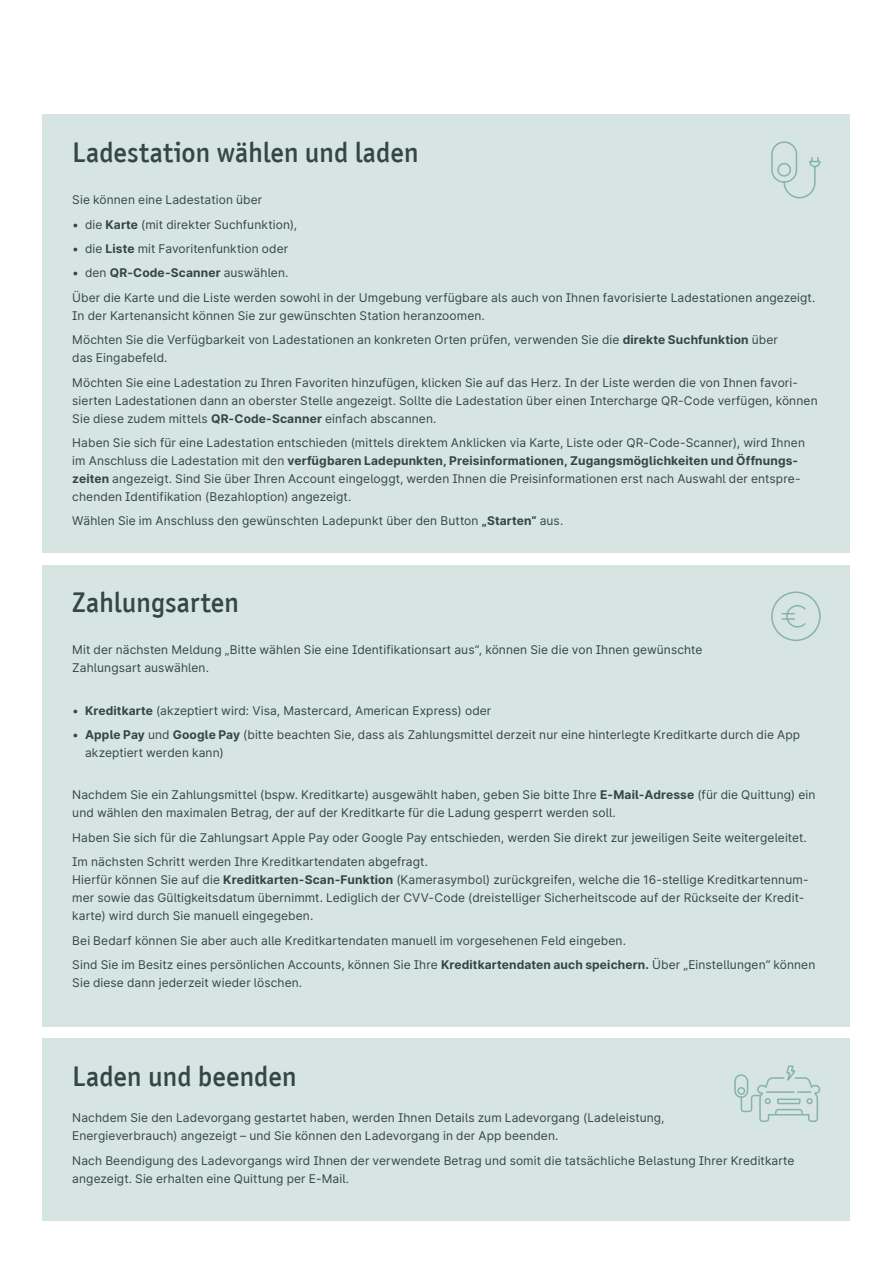
<style>
.page{position:relative;width:893px;height:1263px;background:#fff}
.page>*{position:absolute;margin:0;border:0;box-sizing:border-box;transform-origin:0 0}
.Zwischenheadline{font:500 28.5px "Officina Sans ITC Pro";letter-spacing:-.005em;color:#334747}
.Copy{font:12px/18px "Inter";letter-spacing:.01em;color:#334747}
.Copy-2{font:700 12px "Inter";letter-spacing:.01em;color:#334747}
.s1{font-weight:700}
.s2{font-weight:400}
</style>
<div class="page">
<div style="left:43px;top:115px;width:807px;height:438px;background:#d6e5e1"></div>
<svg style="left:771px;top:141px;width:50px;height:58px"></svg>
<div style="left:43px;top:565px;width:807px;height:461px;background:#d6e5e1"></div>
<svg style="left:771px;top:591px;width:50px;height:50px"></svg>
<div style="left:43px;top:1038px;width:807px;height:182px;background:#d6e5e1"></div>
<svg style="left:734px;top:1065px;width:87px;height:57px"></svg>
<p class="Zwischenheadline" style="left:72px;top:135px;width:348px">Ladestation wählen und laden</p>
<p class="Copy" style="left:72px;top:191px;width:192px">Sie können eine Ladestation über</p>
<p class="Copy" style="left:72px;top:215px;width:226px">• die <span class="s1">Karte</span> (mit direkter Suchfunktion),</p>
<p class="Copy" style="left:72px;top:239px;width:218px">• die <span class="s1">Liste</span> mit Favoritenfunktion oder</p>
<p class="Copy-2" style="left:72px;top:264px;width:218px"><span class="s2">• den</span> QR-Code-Scanner <span class="s2">auswählen.</span></p>
<p class="Copy" style="left:72px;top:288px;width:745px">Über die Karte und die Liste werden sowohl in der Umgebung verfügbare als auch von Ihnen favorisierte Ladestationen angezeigt.<br>In der Kartenansicht können Sie zur gewünschten Station heranzoomen.</p>
<p class="Copy" style="left:72px;top:330px;width:707px">Möchten Sie die Verfügbarkeit von Ladestationen an konkreten Orten prüfen, verwenden Sie die <span class="s1">direkte Suchfunktion</span> über das Eingabefeld.</p>
<p class="Copy" style="left:72px;top:373px;width:747px">Möchten Sie eine Ladestation zu Ihren Favoriten hinzufügen, klicken Sie auf das Herz. In der Liste werden die von Ihnen favori&shy;sierten Ladestationen dann an oberster Stelle angezeigt. Sollte die Ladestation über einen Intercharge QR-Code verfügen, können<br>Sie diese zudem mittels <span class="s1">QR-Code-Scanner</span> einfach abscannen.</p>
<p class="Copy" style="left:72px;top:433px;width:734px">Haben Sie sich für eine Ladestation entschieden (mittels direktem Anklicken via Karte, Liste oder QR-Code-Scanner), wird Ihnen im Anschluss die Ladestation mit den <span class="s1">verfügbaren Ladepunkten, Preisinformationen, Zugangsmöglichkeiten und Öffnungs&shy;zeiten</span> angezeigt. Sind Sie über Ihren Account eingeloggt, werden Ihnen die Preisinformationen erst nach Auswahl der entspre&shy;chenden Identifikation (Bezahloption) angezeigt.</p>
<p class="Copy" style="left:72px;top:512px;width:493px">Wählen Sie im Anschluss den gewünschten Ladepunkt über den Button <span class="s1">„Starten“</span> aus.</p>
<p class="Zwischenheadline" style="left:72px;top:585px;width:168px">Zahlungsarten</p>
<p class="Copy" style="left:72px;top:641px;width:632px">Mit der nächsten Meldung „Bitte wählen Sie eine Identifikationsart aus“, können Sie die von Ihnen gewünschte<br>Zahlungsart auswählen.</p>
<p class="Copy" style="left:72px;top:701px;width:421px">• <span class="s1">Kreditkarte</span> (akzeptiert wird: Visa, Mastercard, American Express) oder</p>
<p class="Copy" style="left:85px;top:725px;width:717px;text-indent:-13px">• <span class="s1">Apple Pay</span> und <span class="s1">Google Pay</span> (bitte beachten Sie, dass als Zahlungsmittel derzeit nur eine hinterlegte Kreditkarte durch die App akzeptiert werden kann)</p>
<p class="Copy" style="left:72px;top:786px;width:745px">Nachdem Sie ein Zahlungsmittel (bspw. Kreditkarte) ausgewählt haben, geben Sie bitte Ihre <span class="s1">E-Mail-Adresse</span> (für die Quittung) ein und wählen den maximalen Betrag, der auf der Kreditkarte für die Ladung gesperrt werden soll.</p>
<p class="Copy" style="left:72px;top:828px;width:736px">Haben Sie sich für die Zahlungsart Apple Pay oder Google Pay entschieden, werden Sie direkt zur jeweiligen Seite weitergeleitet.</p>
<p class="Copy" style="left:72px;top:852px;width:738px">Im nächsten Schritt werden Ihre Kreditkartendaten abgefragt.<br>Hierfür können Sie auf die <span class="s1">Kreditkarten-Scan-Funktion</span> (Kamerasymbol) zurückgreifen, welche die 16-stellige Kreditkartennum&shy;mer sowie das Gültigkeitsdatum übernimmt. Lediglich der CVV-Code (dreistelliger Sicherheitscode auf der Rückseite der Kredit&shy;karte) wird durch Sie manuell eingegeben.</p>
<p class="Copy" style="left:72px;top:931px;width:555px">Bei Bedarf können Sie aber auch alle Kreditkartendaten manuell im vorgesehenen Feld eingeben.</p>
<p class="Copy" style="left:72px;top:955px;width:745px">Sind Sie im Besitz eines persönlichen Accounts, können Sie Ihre <span class="s1">Kreditkartendaten auch speichern.</span> Über „Einstellungen“ können<br>Sie diese dann jederzeit wieder löschen.</p>
<p class="Zwischenheadline" style="left:72px;top:1059px;width:226px">Laden und beenden</p>
<p class="Copy" style="left:72px;top:1109px;width:594px">Nachdem Sie den Ladevorgang gestartet haben, werden Ihnen Details zum Ladevorgang (Ladeleistung,<br>Energieverbrauch) angezeigt – und Sie können den Ladevorgang in der App beenden.</p>
<p class="Copy" style="left:72px;top:1151px;width:724px">Nach Beendigung des Ladevorgangs wird Ihnen der verwendete Betrag und somit die tatsächliche Belastung Ihrer Kreditkarte angezeigt. Sie erhalten eine Quittung per E-Mail.</p>
</div>
